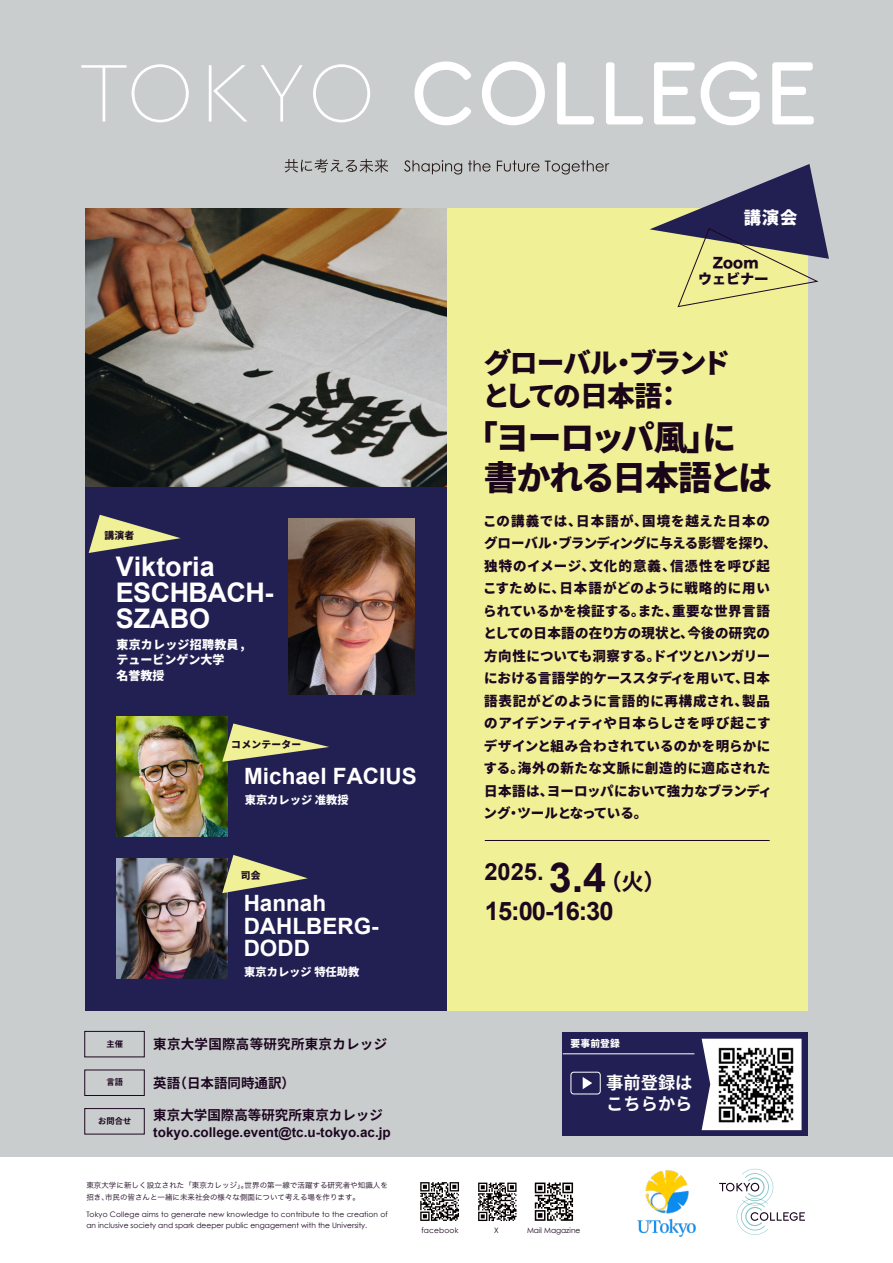
<style>
.page{position:relative;width:893px;height:1263px;background:#cacdcd}
.page>*{position:absolute;margin:0;border:0;box-sizing:border-box;transform-origin:0 0}
.t1{font:700 41.25px "Arial";color:#1c0620}
.t2{font:900 33.75px/40.1px "Noto Sans CJ Kjp";letter-spacing:-.04em;color:#1b0518}
.t3{font:900 27.75px/33px "Noto Sans CJ Kjp";letter-spacing:-.065em;color:#1b0518}
.t4{font:700 27px/26.2px "Arial";color:#fff}
.t5{font:700 25.5px "Arial";letter-spacing:-.04em;color:#1c0620}
.t6{font:700 23.7px "Arial";color:#1c0620}
.t7{font:700 22.5px/22.5px "Arial";color:#fff}
.t8{font:700 17.25px/21.4px "Noto Sans CJ Kjp";color:#fff}
.t9{font:900 17.25px "Noto Sans CJ Kjp";color:#fff}
.t10{font:13.88px/16.9px "Hira Kaku Std W8";letter-spacing:.01em;color:#1c0620;text-align:center}
.t11{font:900 13.5px/22.5px "Noto Sans CJ Kjp";letter-spacing:.02em;color:#1c0620}
.t12{font:700 13.5px "Arial";color:#1c0620}
.t13{font:700 13.5px "Noto Sans CJ Kjp";color:#1c0620}
.t14{font:700 13.5px "Noto Sans CJ Kjp";letter-spacing:.02em;color:#1c0620}
.t15{font:900 12px/15.8px "Noto Sans CJ Kjp";color:#fff}
.t16{font:900 11.25px "Noto Sans CJ Kjp";color:#fff}
.t17{font:900 9.75px "Noto Sans CJ Kjp";letter-spacing:.03em;color:#1e0c22}
.t18{font:900 9.75px "Noto Sans CJ Kjp";letter-spacing:.02em;color:#fff}
.t19{font:9px "Koz Go Pr 6 N";color:#000}
.t20{font:700 8.25px "Noto Sans CJ Kjp";color:#1c0620}
.t21{font:7.5px/10.5px "Century Gothic";color:#1c0620}
.t22{font:7.5px/12px "Hira Kaku Pro N W3";letter-spacing:.005em;color:#1c0620}
.t23{font:7.5px "Century Gothic";letter-spacing:.02em;color:#1c0620}
.s1{font-family:"Noto Sans CJ Kjp";font-size:22.5px}
</style>
<div class="page">
<svg style="left:414px;top:61px;width:57px;height:64px"></svg>
<svg style="left:482px;top:61px;width:63px;height:64px"></svg>
<svg style="left:557px;top:62px;width:37px;height:62px"></svg>
<svg style="left:606px;top:62px;width:37px;height:62px"></svg>
<svg style="left:654px;top:62px;width:41px;height:62px"></svg>
<svg style="left:701px;top:61px;width:59px;height:64px"></svg>
<svg style="left:772px;top:62px;width:42px;height:62px"></svg>
<svg style="left:81px;top:64px;width:108px;height:58px"></svg>
<svg style="left:209px;top:65px;width:38px;height:57px"></svg>
<svg style="left:261px;top:65px;width:42px;height:57px"></svg>
<svg style="left:313px;top:64px;width:57px;height:58px"></svg>
<div style="left:0;top:1157px;width:893px;height:106px;background:#fff"></div>
<svg style="left:719px;top:1169px;width:86px;height:66px"></svg>
<svg style="left:420px;top:1182px;width:39px;height:39px"></svg>
<svg style="left:478px;top:1182px;width:39px;height:39px"></svg>
<div style="left:533px;top:1181px;width:42px;height:41px;background:linear-gradient(to bottom,#f4f4f4,#f7f7f7)"></div>
<svg style="left:535px;top:1182px;width:38px;height:39px"></svg>
<img style="left:637px;top:1170px;width:59px;height:67px">
<svg style="left:285px;top:159px;width:103px;height:14px"></svg>
<svg style="left:404px;top:160px;width:58px;height:14px"></svg>
<svg style="left:468px;top:160px;width:23px;height:12px"></svg>
<svg style="left:497px;top:160px;width:112px;height:14px"></svg>
<div style="left:85px;top:208px;width:723px;height:803px;background:#f0f096"></div>
<div style="left:84px;top:1070px;width:61px;height:26px;border:1px solid #1c0620"></div>
<div style="left:84px;top:1108px;width:61px;height:26px;border:1px solid #1c0620"></div>
<div style="left:84px;top:1031px;width:61px;height:26px;border:1px solid #1c0620"></div>
<div style="left:563px;top:1033px;width:245px;height:103px;background:#211f53"></div>
<svg style="left:702px;top:1039px;width:100px;height:91px"></svg>
<hr style="left:563px;top:1053px;width:131px;height:1px;background:#fff">
<svg style="left:583px;top:1077px;width:9px;height:12px"></svg>
<div style="left:571px;top:1072px;width:30px;height:22px;border:1px solid #fff;border-radius:3px"></div>
<img style="left:711px;top:1040px;width:90px;height:89px">
<div style="left:85px;top:208px;width:361px;height:803px;background:#221f53"></div>
<img style="left:85px;top:208px;width:361px;height:279px">
<img style="left:117px;top:858px;width:110px;height:121px">
<hr style="left:485px;top:840px;width:285px;height:1px;background:#1c0620">
<img style="left:288px;top:518px;width:127px;height:177px">
<svg style="left:89px;top:515px;width:92px;height:38px"></svg>
<svg style="left:222px;top:855px;width:86px;height:38px"></svg>
<svg style="left:650px;top:164px;width:179px;height:143px"></svg>
<img style="left:117px;top:716px;width:110px;height:121px">
<svg style="left:222px;top:723px;width:107px;height:39px"></svg>
<p class="t9" style="left:744px;top:208px;width:55px">講演会</p>
<p class="t10" style="left:698px;top:254px;width:71px">Zoom<br>ウェビナー</p>
<p class="t17" style="left:104px;top:530px;width:31px">講演者</p>
<h3 class="t4" style="left:116px;top:554px;width:159px">Viktoria<br>ESCHBACH-<br>SZABO</h3>
<p class="t15" style="left:116px;top:636px;width:130px">東京カレッジ招聘教員 ,テュービンゲン大学<br>名誉教授</p>
<p class="t17" style="left:231px;top:739px;width:72px">コメンテーター</p>
<h3 class="t7" style="left:244px;top:765px;width:174px">Michael FACIUS</h3>
<p class="t16" style="left:245px;top:793px;width:105px">東京カレッジ 准教授</p>
<p class="t17" style="left:241px;top:870px;width:21px">司会</p>
<h3 class="t7" style="left:244px;top:893px;width:136px">Hannah<br>DAHLBERG-<br>DODD</h3>
<p class="t16" style="left:244px;top:965px;width:117px">東京カレッジ 特任助教</p>
<h3 class="t3" style="left:482px;top:347px;width:249px">グローバル・ブランドとしての日本語：</h3>
<h2 class="t2" style="left:484px;top:418px;width:289px;text-indent:-20px">「ヨーロッパ風」に書かれる日本語とは</h2>
<p class="t11" style="left:483px;top:510px;width:295px">この講義では、日本語が、国境を越えた日本のグローバル・ブランディングに与える影響を探り、独特のイメージ、文化的意義、信憑性を呼び起こすために、日本語がどのように戦略的に用いられているかを検証する。また、重要な世界言語としての日本語の在り方の現状と、今後の研究の方向性についても洞察する。ドイツとハンガリーにおける言語学的ケーススタディを用いて、日本語表記がどのように言語的に再構成され、製品のアイデンティティや日本らしさを呼び起こすデザインと組み合わされているのかを明らかにする。海外の新たな文脈に創造的に適応された日本語は、ヨーロッパにおいて強力なブランディング・ツールとなっている。</p>
<h1 class="t1" style="left:549px;top:850px;width:119px">3.4 <span class="s1">（火）</span></h1>
<h3 class="t5" style="left:485px;top:894px;width:130px">15:00-16:30</h3>
<h3 class="t6" style="left:484px;top:855px;width:61px">2025.</h3>
<p class="t20" style="left:107px;top:1039px;width:18px">主催</p>
<p class="t14" style="left:153px;top:1036px;width:235px">東京大学国際高等研究所東京カレッジ</p>
<p class="t18" style="left:570px;top:1038px;width:51px">要事前登録</p>
<p class="t8" style="left:606px;top:1072px;width:88px">事前登録はこちらから</p>
<p class="t20" style="left:107px;top:1077px;width:18px">言語</p>
<p class="t13" style="left:153px;top:1075px;width:143px">英語（日本語同時通訳）</p>
<p class="t20" style="left:98px;top:1117px;width:34px">お問合せ</p>
<p class="t13" style="left:153px;top:1107px;width:231px">東京大学国際高等研究所東京カレッジ</p>
<p class="t12" style="left:153px;top:1123px;width:239px">tokyo.college.event@tc.u-tokyo.ac.jp</p>
<p class="t22" style="left:86px;top:1179px;width:303px">東京大学に新しく設立された「東京カレッジ」。世界の第一線で活躍する研究者や知識人を招き、市民の皆さんと一緒に未来社会の様々な側面について考える場を作ります。</p>
<p class="t21" style="left:86px;top:1209px;width:303px">Tokyo College aims to generate new knowledge to contribute to the creation of an inclusive society and spark deeper public engagement with the University.</p>
<p class="t23" style="left:421px;top:1225px;width:39px">facebook</p>
<p class="t21" style="left:494px;top:1225px;width:6px">X</p>
<p class="t21" style="left:527px;top:1225px;width:55px">Mail Magazine</p>
<p class="t19" style="left:756px;top:1074px;width:11px">aa</p>
</div>
